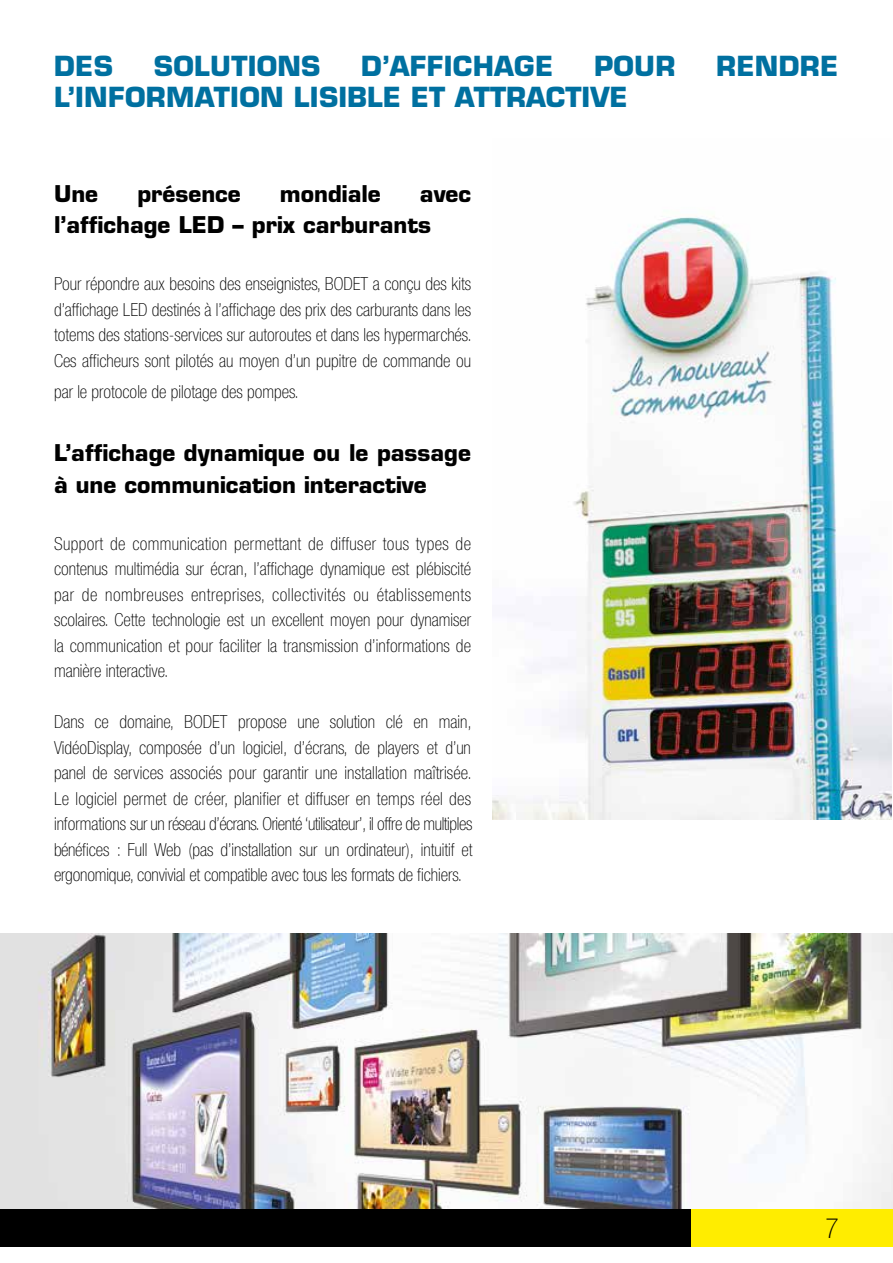
<style>
.page{position:relative;width:893px;height:1263px;background:#fff}
.page>*{position:absolute;margin:0;border:0;box-sizing:border-box;transform-origin:0 0}
.t1{font:100 condensed 27.9px "Helvetica Neue LT Std";color:#000}
.t2{font:700 27px "Eurostile";letter-spacing:.01em;color:#0070a0}
.t3{font:700 22.5px/31.5px "Eurostile";color:#000}
.t4{font:100 condensed 18px/25.5px "Helvetica Neue LT Std";color:#000;text-align:justify}
</style>
<div class="page">
<div style="left:690px;top:1208px;width:203px;height:39px;background:#ffed00"></div>
<div style="left:0;top:1208px;width:691px;height:39px;background:#000"></div>
<img style="left:492px;top:216px;width:400px;height:603px">
<img style="left:0;top:934px;width:893px;height:275px">
<h2 class="t2" style="left:54px;top:49px;width:61px">DES</h2>
<h2 class="t2" style="left:154px;top:49px;width:168px">SOLUTIONS</h2>
<h2 class="t2" style="left:361px;top:49px;width:194px">D’AFFICHAGE</h2>
<h2 class="t2" style="left:594px;top:49px;width:83px">POUR</h2>
<h2 class="t2" style="left:716px;top:49px;width:124px">RENDRE</h2>
<h2 class="t2" style="left:54px;top:80px;width:575px">L’INFORMATION LISIBLE ET ATTRACTIVE</h2>
<p class="t3" style="left:54px;top:178px;width:46px">Une</p>
<p class="t3" style="left:137px;top:178px;width:105px">présence</p>
<p class="t3" style="left:280px;top:178px;width:102px">mondiale</p>
<p class="t3" style="left:54px;top:178px;width:419px;text-indent:366px">avec l’affichage LED – prix carburants</p>
<p class="t4" style="left:54px;top:271px;width:419px">Pour répondre aux besoins des enseignistes, BODET a conçu des kits d’affichage LED destinés à l’affichage des prix des carburants dans les totems des stations-services sur autoroutes et dans les hypermarchés.<br>Ces afficheurs sont pilotés au moyen d’un pupitre de commande ou</p>
<p class="t4" style="left:54px;top:379px;width:246px">par le protocole de pilotage des pompes.</p>
<p class="t3" style="left:54px;top:437px;width:419px">L’affichage dynamique ou le passage à une communication interactive</p>
<p class="t4" style="left:54px;top:530px;width:419px">Support de communication permettant de diffuser tous types de contenus multimédia sur écran, l’affichage dynamique est plébiscité par de nombreuses entreprises, collectivités ou établissements scolaires. Cette technologie est un excellent moyen pour dynamiser la communication et pour faciliter la transmission d’informations de manière interactive.</p>
<p class="t4" style="left:54px;top:709px;width:420px">Dans ce domaine, BODET propose une solution clé en main, VidéoDisplay, composée d’un logiciel, d’écrans, de players et d’un panel de services associés pour garantir une installation maîtrisée.<br>Le logiciel permet de créer, planifier et diffuser en temps réel des informations sur un réseau d’écrans. Orienté ‘utilisateur’, il offre de multiples bénéfices : Full Web (pas d’installation sur un ordinateur), intuitif et ergonomique, convivial et compatible avec tous les formats de fichiers.</p>
<h1 class="t1" style="left:826px;top:1213px;width:15px">7</h1>
</div>
